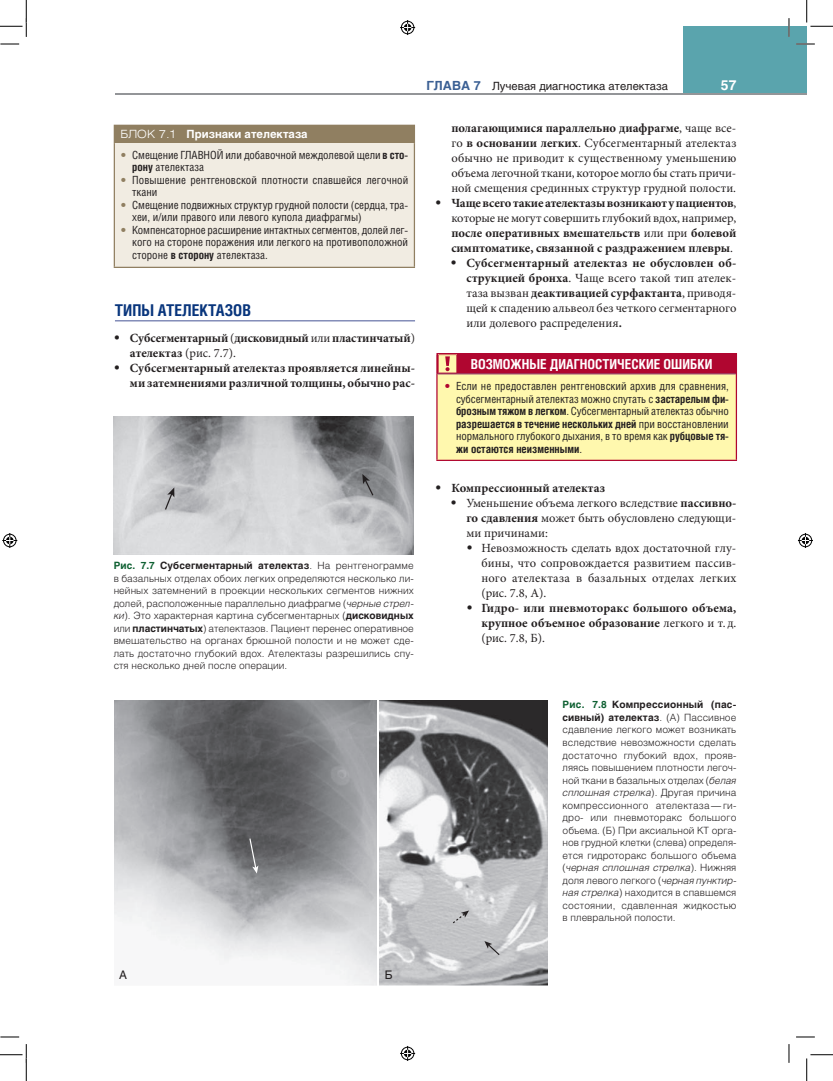
<style>
.page{position:relative;width:833px;height:1081px;background:#fff}
.page>*{position:absolute;margin:0;border:0;box-sizing:border-box;transform-origin:0 0}
.zag-1_Line1{font:700 16.25px "Helios Cond";color:#08357c}
.Red{font:700 13.75px "Helios Cond";color:#fff}
.t1{font:700 13.75px "Helios";color:#fff}
.t2{font:12.5px/15px "Minion Pro";color:#231f20;text-align:justify}
.t3{font:700 12.5px/15px "Minion Pro";color:#231f20;text-align:justify}
.t4{font:11.75px "Helios";color:#231f20}
.t5{font:11.25px/12.5px "Helios Cond";color:#231f20}
.t6{font:11.25px "Helios";color:#231f20}
.BoxName{font:700 11.25px "Helios";color:#fff}
.ris_podp_L{font:300 10px/12.5px "Helios";color:#231f20;text-align:justify}
.s1{font-family:"Helios Ext Light C";font-weight:400}
.s2{font-weight:700;color:#907f61}
.s3{font-weight:700}
.s4{font-family:"Helios"}
.s5{font-weight:400}
.s6{font-weight:700;color:#0e6032}
.s7{font-style:italic}
.s8{font-weight:700;font-size:12.5px;color:#3b6094}
.s9{font-family:"Helios";font-weight:700}
.s10{font-weight:700;color:#b00630}
</style>
<div class="page">
<div style="left:683px;top:26px;width:123px;height:67px;background:#5aa4ad"></div>
<hr style="left:115px;top:93px;width:691px;height:1px;background:#939598">
<hr style="left:115px;top:320px;width:300px;height:1px;background:#6b76aa">
<div style="left:436px;top:354px;width:300px;height:20px;background:#b00630"></div>
<div style="left:436px;top:374px;width:300px;height:86px;background:#fff8ae"></div>
<hr style="left:436px;top:353px;width:300px;height:1px;background:#b00630">
<hr style="left:436px;top:374px;width:1px;height:85px;background:#b00630">
<hr style="left:735px;top:374px;width:1px;height:85px;background:#b00630">
<hr style="left:436px;top:459px;width:300px;height:2px;background:#b00630">
<hr style="left:437px;top:373px;width:298px;height:1px;background:#9b4a6c">
<svg style="left:436px;top:354px;width:20px;height:20px"></svg>
<div style="left:114px;top:125px;width:300px;height:18px;background:#907f61"></div>
<div style="left:114px;top:143px;width:300px;height:124px;background:#f1ece2"></div>
<hr style="left:114px;top:125px;width:301px;height:1px;background:#907f61">
<svg style="left:414px;top:126px;width:1px;height:17px"></svg>
<hr style="left:114px;top:143px;width:1px;height:124px;background:#907f61">
<hr style="left:413px;top:143px;width:2px;height:124px;background:#907f61">
<hr style="left:114px;top:267px;width:301px;height:1px;background:#907f61">
<img style="left:114px;top:416px;width:299px;height:138px">
<svg style="left:362px;top:474px;width:12px;height:23px"></svg>
<svg style="left:164px;top:487px;width:10px;height:24px"></svg>
<img style="left:379px;top:700px;width:168px;height:285px">
<img style="left:115px;top:700px;width:261px;height:284px">
<svg style="left:451px;top:910px;width:17px;height:14px"></svg>
<svg style="left:484px;top:940px;width:16px;height:16px"></svg>
<svg style="left:248px;top:836px;width:10px;height:37px"></svg>
<svg style="left:0;top:43px;width:19px;height:2px"></svg>
<svg style="left:796px;top:43px;width:18px;height:2px"></svg>
<svg style="left:0;top:1036px;width:19px;height:1px"></svg>
<svg style="left:796px;top:1036px;width:18px;height:1px"></svg>
<svg style="left:788px;top:18px;width:1px;height:19px"></svg>
<svg style="left:788px;top:1044px;width:1px;height:18px"></svg>
<svg style="left:0;top:0;width:27px;height:37px"></svg>
<svg style="left:0;top:1044px;width:27px;height:36px"></svg>
<svg style="left:806px;top:0;width:26px;height:27px"></svg>
<svg style="left:806px;top:1054px;width:26px;height:26px"></svg>
<svg style="left:400px;top:20px;width:15px;height:15px"></svg>
<svg style="left:400px;top:1046px;width:15px;height:14px"></svg>
<svg style="left:2px;top:533px;width:15px;height:15px"></svg>
<svg style="left:797px;top:533px;width:15px;height:15px"></svg>
<p class="BoxName" style="left:120px;top:127px;width:188px"><span class="s1">БЛОК 7.1</span> Признаки ателектаза</p>
<p class="t5" style="left:132px;top:148px;width:277px;text-indent:-12px"><span class="s2">•</span> Смещение ГЛАВНОЙ или добавочной междолевой щели <span class="s3">в сто‑ рону</span> ателектаза</p>
<p class="t5" style="left:132px;top:173px;width:277px;text-indent:-12px"><span class="s2">•</span> Повышение рентгеновской плотности спавшейся легочной ткани</p>
<p class="t5" style="left:132px;top:198px;width:277px;text-indent:-12px"><span class="s2">•</span> Смещение подвижных структур грудной полости (сердца, тра‑ хеи, и/или правого или левого купола диафрагмы)</p>
<p class="t5" style="left:132px;top:223px;width:277px;text-align:justify;text-indent:-12px"><span class="s2">•</span> Компенсаторное расширение интактных сегментов, долей лег‑ кого на стороне поражения или легкого на противоположной стороне <span class="s3">в сторону</span> ателектаза.</p>
<p class="zag-1_Line1" style="left:115px;top:301px;width:137px">ТИПЫ АТЕЛЕКТАЗОВ</p>
<p class="t3" style="left:130px;top:330px;width:286px;text-indent:-15px"><span class="s4">•</span> Субсегментарный <span class="s5">(</span>дисковидный <span class="s5">или</span> пластинчатый<span class="s5">) </span>ателектаз <span class="s5">(рис. 7.7).</span></p>
<p class="t3" style="left:115px;top:360px;width:301px;text-align:right"><span class="s4">•</span> Субсегментарный ателектаз проявляется линейны‑ ми затемнениями различной толщины, обычно рас‑</p>
<p class="ris_podp_L" style="left:114px;top:559px;width:301px"><span class="s6">Рис. 7.7</span> <span class="s3">Субсегментарный ателектаз</span>. На рентгенограмме в базальных отделах обоих легких определяются несколько ли‑ нейных затемнений в проекции нескольких сегментов нижних долей, расположенные параллельно диафрагме (<span class="s7">черные стрел&shy;ки</span>). Это характерная картина субсегментарных (<span class="s3">дисковидных </span>или <span class="s3">пластинчатых</span>) ателектазов. Пациент перенес оперативное вмешательство на органах брюшной полости и не может сде‑ лать достаточно глубокий вдох. Ателектазы разрешились спу‑ стя несколько дней после операции.</p>
<p class="t6" style="left:426px;top:79px;width:243px"><span class="s8">ГЛАВА 7</span> Лучевая диагностика ателектаза</p>
<h2 class="t1" style="left:720px;top:77px;width:17px">57</h2>
<p class="t2" style="left:451px;top:120px;width:286px"><span class="s3">полагающимися параллельно диафрагме</span>, чаще все‑ го <span class="s3">в основании легких</span>. Субсегментарный ателектаз обычно не приводит к существенному уменьшению объема легочной ткани, которое могло бы стать причи‑ ной смещения срединных структур грудной полости.</p>
<p class="t3" style="left:451px;top:195px;width:286px;text-indent:-15px"><span class="s4">•</span> Чаще всего такие ателектазы возникают у пациентов<span class="s5">, которые не могут совершить глубокий вдох, например, </span>после оперативных вмешательств <span class="s5">или при</span> болевой симптоматике, связанной с раздражением плевры<span class="s5">.</span></p>
<p class="t2" style="left:466px;top:255px;width:271px;text-indent:-15px"><span class="s9">•</span> <span class="s3">Субсегментарный ателектаз не обусловлен об‑ струкцией бронха</span>. Чаще всего такой тип ателек‑ таза вызван <span class="s3">деактивацией сурфактанта</span>, приводя‑ щей к спадению альвеол без четкого сегментарного или долевого распределения<span class="s3">.</span></p>
<p class="Red" style="left:470px;top:356px;width:243px">ВОЗМОЖНЫЕ ДИАГНОСТИЧЕСКИЕ ОШИБКИ</p>
<p class="t5" style="left:456px;top:379px;width:274px;text-align:justify;text-indent:-12px"><span class="s10">•</span> Если не предоставлен рентгеновский архив для сравнения, субсегментарный ателектаз можно спутать с <span class="s3">застарелым фи‑ брозным тяжом в легком</span>. Субсегментарный ателектаз обычно <span class="s3">разрешается в течение нескольких дней</span> при восстановлении нормального глубокого дыхания, в то время как <span class="s3">рубцовые тя‑ жи остаются неизменными</span>.</p>
<p class="t3" style="left:436px;top:480px;width:170px"><span class="s4">•</span> Компрессионный ателектаз</p>
<p class="t2" style="left:466px;top:495px;width:271px;text-indent:-15px"><span class="s9">•</span> Уменьшение объема легкого вследствие <span class="s3">пассивно‑ го сдавления</span> может быть обусловлено следующи‑ ми причинами:</p>
<p class="t2" style="left:481px;top:540px;width:256px;text-indent:-14px"><span class="s9">•</span> Невозможность сделать вдох достаточной глу‑ бины, что сопровождается развитием пассив‑ ного ателектаза в базальных отделах легких (рис. 7.8, A).</p>
<p class="t3" style="left:481px;top:600px;width:256px;text-indent:-14px"><span class="s4">•</span> Гидро‑ или пневмоторакс большого объема, крупное объемное образование <span class="s5">легкого и т. д. (рис. 7.8, Б).</span></p>
<p class="ris_podp_L" style="left:562px;top:698px;width:175px"><span class="s6">Рис. 7.8</span> <span class="s3">Компрессионный (пас‑ сивный) ателектаз</span>. (A) Пассивное сдавление легкого может возникать вследствие невозможности сделать достаточно глубокий вдох, прояв‑ ляясь повышением плотности легоч‑ ной ткани в базальных отделах (<span class="s7">белая сплошная стрелка</span>). Другая причина компрессионного ателектаза— ги‑ дро‑ или пневмоторакс большого объема. (Б) При аксиальной КТ орга‑ нов грудной клетки (слева) определя‑ ется гидроторакс большого объема (<span class="s7">черная сплошная стрелка</span>). Нижняя доля левого легкого (<span class="s7">черная пунктир&shy;ная стрелка</span>) находится в спавшемся состоянии, сдавленная жидкостью в плевральной полости.</p>
<p class="t4" style="left:119px;top:967px;width:9px">A</p>
<p class="t4" style="left:384px;top:967px;width:9px">Б</p>
</div>
